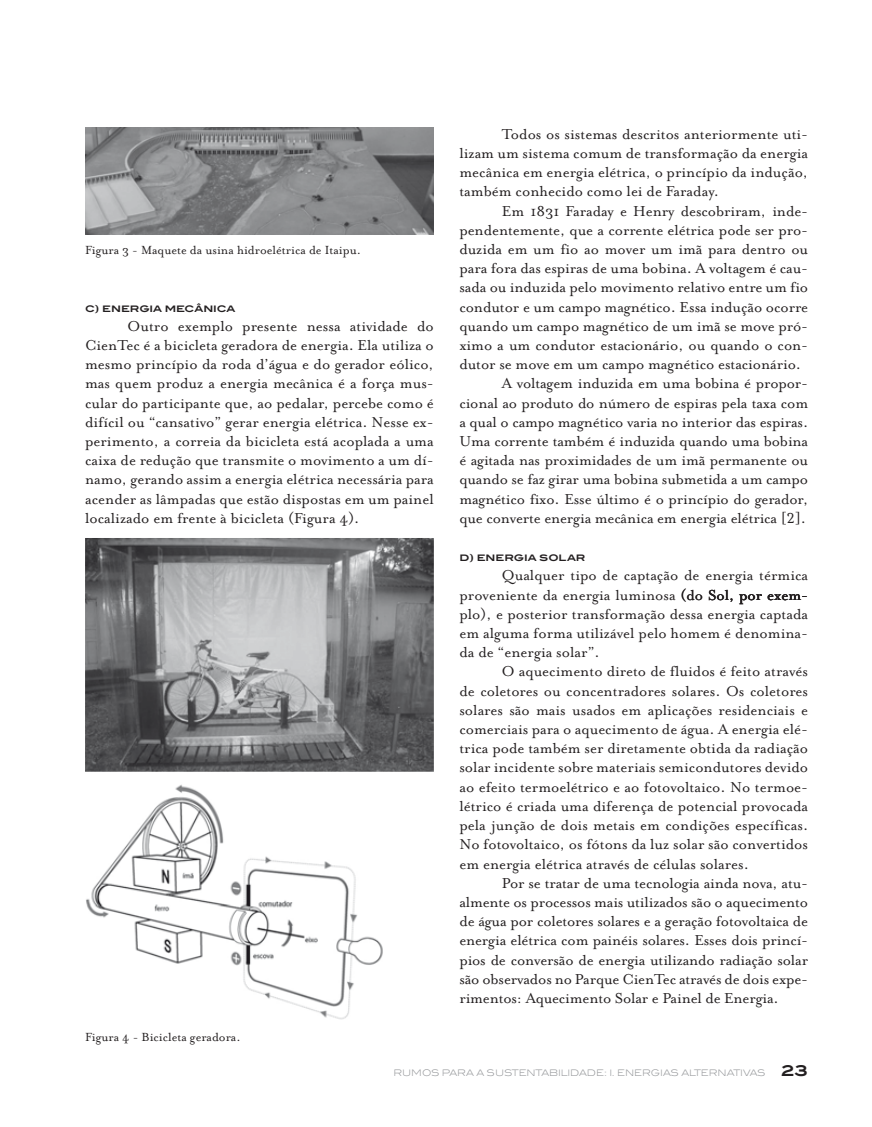
<style>
.page{position:relative;width:872px;height:1127px;background:#fff}
.page>*{position:absolute;margin:0;border:0;box-sizing:border-box;transform-origin:0 0}
.t1{font:16.5px/19.2px "Mrs Eaves Roman";letter-spacing:-.005em;color:#231f20;text-align:justify}
.t2{font:700 15px "Blair ITC";color:#231f20}
.t3{font:13.5px "Mrs Eaves Roman";color:#231f20}
.t4{font:300 9px "Blair ITC";letter-spacing:-.01em;color:#939598}
.t5{font:700 9px "Blair ITC";color:#231f20}
.s1{font-family:"Mrs Eaves Fractions"}
</style>
<div class="page">
<img style="left:85px;top:538px;width:349px;height:234px">
<svg style="left:128px;top:542px;width:23px;height:1px"></svg>
<img style="left:86px;top:784px;width:297px;height:236px">
<img style="left:85px;top:128px;width:349px;height:107px">
<p class="t3" style="left:85px;top:243px;width:277px">Figura 3 - Maquete da usina hidroelétrica de Itaipu.</p>
<p class="t5" style="left:85px;top:303px;width:152px">C) ENERGIA MECÂNICA</p>
<p class="t1" style="left:85px;top:316px;width:350px;text-indent:43px">Outro exemplo presente nessa atividade do CienTec é a bicicleta geradora de energia. Ela utiliza o mesmo princípio da roda d’água e do gerador eólico, mas quem produz a energia mecânica é a força mus&shy;cular do participante que, ao pedalar, percebe como é difícil ou “cansativo” gerar energia elétrica. Nesse ex&shy;perimento, a correia da bicicleta está acoplada a uma caixa de redução que transmite o movimento a um dí&shy;namo, gerando assim a energia elétrica necessária para acender as lâmpadas que estão dispostas em um painel localizado em frente à bicicleta (Figura 4).</p>
<p class="t3" style="left:85px;top:1030px;width:157px">Figura 4 - Bicicleta geradora.</p>
<p class="t1" style="left:459px;top:124px;width:350px;text-indent:43px">Todos os sistemas descritos anteriormente uti&shy;lizam um sistema comum de transformação da energia mecânica em energia elétrica, o princípio da indução, também conhecido como lei de Faraday.</p>
<p class="t1" style="left:502px;top:201px;width:308px">Em 1831 Faraday e Henry descobriram, inde-</p>
<p class="t1" style="left:459px;top:220px;width:350px">pendentemente, que a corrente elétrica pode ser pro-</p>
<p class="t1" style="left:459px;top:240px;width:350px">duzida em um fio ao mover um imã para dentro ou</p>
<p class="t1" style="left:459px;top:259px;width:350px">para fora das espiras de uma bobina. A voltagem é cau-</p>
<p class="t1" style="left:459px;top:278px;width:350px">sada ou induzida pelo movimento relativo entre um fio</p>
<p class="t1" style="left:459px;top:297px;width:350px">condutor e um campo magnético. Essa indução ocorre</p>
<p class="t1" style="left:459px;top:316px;width:350px">quando um campo magnético de um imã se move pró-</p>
<p class="t1" style="left:459px;top:336px;width:350px">ximo a um condutor estacionário, ou quando o con-</p>
<p class="t1" style="left:459px;top:355px;width:343px">dutor se move em um campo magnético estacionário.</p>
<p class="t1" style="left:502px;top:374px;width:308px">A voltagem induzida em uma bobina é propor-</p>
<p class="t1" style="left:459px;top:393px;width:350px">cional ao produto do número de espiras pela taxa com</p>
<p class="t1" style="left:459px;top:412px;width:350px">a qual o campo magnético varia no interior das espiras.</p>
<p class="t1" style="left:459px;top:432px;width:350px">Uma corrente também é induzida quando uma bobina</p>
<p class="t1" style="left:459px;top:451px;width:350px">é agitada nas proximidades de um imã permanente ou</p>
<p class="t1" style="left:459px;top:470px;width:350px">quando se faz girar uma bobina submetida a um campo</p>
<p class="t1" style="left:459px;top:489px;width:350px">magnético fixo. Esse último é o princípio do gerador,</p>
<p class="t1" style="left:459px;top:508px;width:348px">que converte energia mecânica em energia elétrica <span class="s1">[2]</span>.</p>
<p class="t5" style="left:459px;top:552px;width:127px">D) ENERGIA SOLAR</p>
<p class="t1" style="left:459px;top:566px;width:350px;text-align:right">Qualquer tipo de captação de energia térmica proveniente da energia luminosa (do Sol, por exem-</p>
<p class="t1" style="left:459px;top:585px;width:350px;text-indent:270px">, por exem&shy;plo), e posterior transformação dessa energia captada em alguma forma utilizável pelo homem é denomina&shy;da de “energia solar”.</p>
<p class="t1" style="left:459px;top:662px;width:350px;text-indent:43px">O aquecimento direto de fluidos é feito através de coletores ou concentradores solares. Os coletores solares são mais usados em aplicações residenciais e comerciais para o aquecimento de água. A energia elé&shy;trica pode também ser diretamente obtida da radiação solar incidente sobre materiais semicondutores devido ao efeito termoelétrico e ao fotovoltaico. No termoe&shy;létrico é criada uma diferença de potencial provocada pela junção de dois metais em condições específicas.<br>No fotovoltaico, os fótons da luz solar são convertidos em energia elétrica através de células solares.</p>
<p class="t1" style="left:459px;top:873px;width:350px;text-indent:43px">Por se tratar de uma tecnologia ainda nova, atu&shy;almente os processos mais utilizados são o aquecimento de água por coletores solares e a geração fotovoltaica de energia elétrica com painéis solares. Esses dois princí&shy;pios de conversão de energia utilizando radiação solar são observados no Parque CienTec através de dois expe&shy;rimentos: Aquecimento Solar e Painel de Energia.</p>
<p class="t4" style="left:393px;top:1067px;width:374px">RUMOS PARA A SUSTENTABILIDADE: I. ENERGIAS ALTERNATIVAS</p>
<p class="t2" style="left:781px;top:1061px;width:28px">23</p>
</div>
